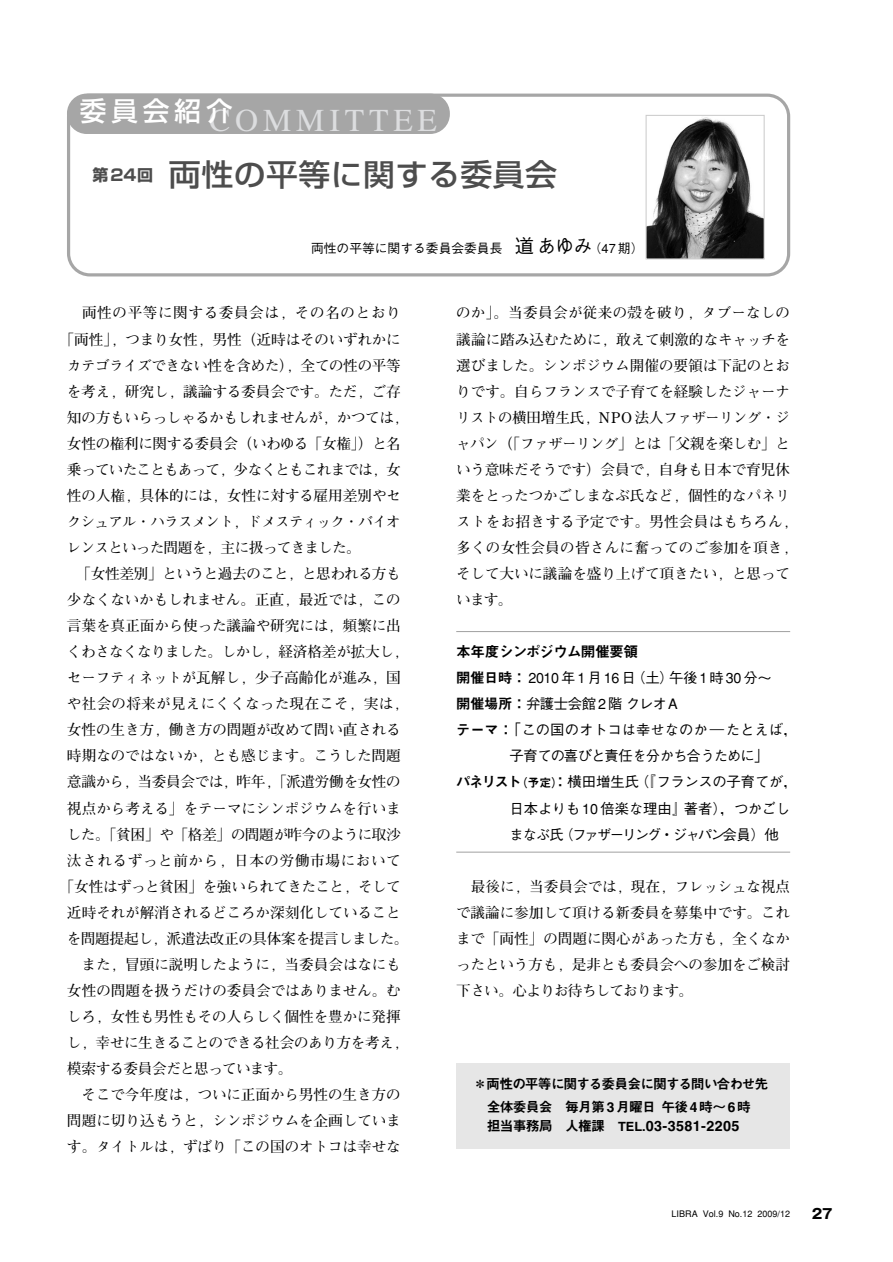
<style>
.page{position:relative;width:893px;height:1262px;background:#fff}
.page>*{position:absolute;margin:0;border:0;box-sizing:border-box;transform-origin:0 0}
.t1{font:31.95px "Times";letter-spacing:.15em;color:#dcdddf}
.t2{font:500 30.3px "Shin Go";letter-spacing:.015em;color:#4d4d4d;scale:1.05 1}
.t3{font:500 26.55px "Shin Go";letter-spacing:.19em;color:#fff}
.t4{font:700 14.7px/26.1px "Futo Min A101";letter-spacing:-.02em;color:#000}
.t5{font:700 14.7px "Futo Min A101";letter-spacing:-.06em;color:#000}
.t6{font:700 14.7px "Futo Min A101";letter-spacing:-.04em;color:#000}
.t7{font:700 14.7px "Futo Min A101";letter-spacing:-.045em;color:#000}
.t8{font:700 14.7px "Futo Min A101";color:#000}
.t9{font:700 14.7px "Futo Min A101";letter-spacing:.035em;color:#000}
.t10{font:700 14.7px "Futo Min A101";letter-spacing:.01em;color:#000}
.t11{font:14.7px "Midashi Go MB31";letter-spacing:-.05em;color:#000}
.t12{font:500 14.4px "Gothic BBB";letter-spacing:-.03em;color:#000}
.t13{font:500 14.4px "Gothic BBB";letter-spacing:-.005em;color:#000}
.t14{font:14.4px "Midashi Go MB31";letter-spacing:.03em;color:#000}
.t15{font:500 14.4px "Gothic BBB";letter-spacing:-.13em;color:#000}
.t16{font:500 14.4px "Gothic BBB";letter-spacing:-.07em;color:#000}
.t17{font:13.8px/23.4px "Midashi Go MB31";letter-spacing:-.055em;color:#000;text-align:center}
.t18{font:700 13.8px "Gothic MB101";color:#000}
.t19{font:500 12.75px "Gothic BBB";color:#000}
.t20{font:500 9px "Gothic BBB";color:#000}
.s1{font-size:19.2px}
.s2{font-family:"Midashi Go MB31";font-weight:400}
.s3{font-family:"Midashi Go MB31";font-weight:400;font-size:11.7px}
.s4{font-size:13.8px}
.s5{font-size:12.75px}
</style>
<div class="page">
<div style="left:67px;top:94px;width:723px;height:182px;border:3px solid #a6a6a6;border-radius:21px"></div>
<div style="left:67px;top:94px;width:383px;height:40px;background:#a6a6a6;border-radius:20px"></div>
<img style="left:647px;top:117px;width:115px;height:140px">
<div style="left:645px;top:115px;width:119px;height:144px;border:1px solid #ccc"></div>
<div style="left:456px;top:1063px;width:334px;height:85px;background:#e6e6e6"></div>
<hr style="left:456px;top:851px;width:334px;height:1px;background:#a6a6a6">
<hr style="left:456px;top:631px;width:334px;height:1px;background:#a6a6a6">
<h3 class="t3" style="left:80px;top:101px;width:155px">委員会紹介</h3>
<h1 class="t1" style="left:209px;top:109px;width:229px">COMMITTEE</h1>
<h2 class="t2" style="left:92px;top:163px;width:444px"><sup>第24回　</sup>両性の平等に関する委員会</h2>
<p class="t19" style="left:311px;top:243px;width:334px">両性の平等に関する委員会委員長 <span class="s1">道あゆみ</span>（47 期）</p>
<p class="t9" style="left:82px;top:308px;width:320px">両性の平等に関する委員会は，その名のとおり</p>
<p class="t4" style="left:60px;top:328px;width:343px">「両性」，つまり女性，男性（近時はそのいずれかに</p>
<p class="t6" style="left:67px;top:360px;width:335px">カテゴライズできない性を含めた），全ての性の平等</p>
<p class="t8" style="left:67px;top:386px;width:335px">を考え，研究し，議論する委員会です。ただ，ご存</p>
<p class="t4" style="left:67px;top:406px;width:343px">知の方もいらっしゃるかもしれませんが，かつては，</p>
<p class="t4" style="left:67px;top:432px;width:335px">女性の権利に関する委員会（いわゆる「女権」）と名</p>
<p class="t5" style="left:67px;top:464px;width:335px">乗っていたこともあって，少なくともこれまでは，女</p>
<p class="t4" style="left:67px;top:484px;width:335px">性の人権，具体的には，女性に対する雇用差別やセ</p>
<p class="t5" style="left:67px;top:516px;width:335px">クシュアル・ハラスメント，ドメスティック・バイオ</p>
<p class="t5" style="left:67px;top:542px;width:295px">レンスといった問題を，主に扱ってきました。</p>
<p class="t5" style="left:76px;top:568px;width:326px">「女性差別」というと過去のこと，と思われる方も</p>
<p class="t4" style="left:67px;top:588px;width:335px">少なくないかもしれません。正直，最近では，この</p>
<p class="t8" style="left:67px;top:620px;width:335px">言葉を真正面から使った議論や研究には，頻繁に出</p>
<p class="t7" style="left:67px;top:646px;width:343px">くわさなくなりました。しかし，経済格差が拡大し，</p>
<p class="t4" style="left:67px;top:666px;width:335px">セーフティネットが瓦解し，少子高齢化が進み，国</p>
<p class="t10" style="left:67px;top:698px;width:343px">や社会の将来が見えにくくなった現在こそ，実は，</p>
<p class="t4" style="left:67px;top:719px;width:335px">女性の生き方，働き方の問題が改めて問い直される</p>
<p class="t4" style="left:67px;top:745px;width:335px">時期なのではないか，とも感じます。こうした問題</p>
<p class="t4" style="left:67px;top:771px;width:335px">意識から，当委員会では，昨年，「派遣労働を女性の</p>
<p class="t4" style="left:67px;top:797px;width:335px">視点から考える」をテーマにシンポジウムを行いま</p>
<p class="t4" style="left:67px;top:823px;width:335px">した。「貧困」や「格差」の問題が昨今のように取沙</p>
<p class="t9" style="left:67px;top:855px;width:335px">汰されるずっと前から，日本の労働市場において</p>
<p class="t7" style="left:60px;top:881px;width:343px">「女性はずっと貧困」を強いられてきたこと，そして</p>
<p class="t4" style="left:67px;top:901px;width:335px">近時それが解消されるどころか深刻化していること</p>
<p class="t4" style="left:67px;top:927px;width:343px">を問題提起し，派遣法改正の具体案を提言しました。</p>
<p class="t4" style="left:82px;top:953px;width:321px">また，冒頭に説明したように，当委員会はなにも</p>
<p class="t4" style="left:67px;top:979px;width:335px">女性の問題を扱うだけの委員会ではありません。む</p>
<p class="t4" style="left:67px;top:1005px;width:335px">しろ，女性も男性もその人らしく個性を豊かに発揮</p>
<p class="t6" style="left:67px;top:1037px;width:343px">し，幸せに生きることのできる社会のあり方を考え，</p>
<p class="t5" style="left:67px;top:1063px;width:227px">模索する委員会だと思っています。</p>
<p class="t4" style="left:82px;top:1083px;width:321px">そこで今年度は，ついに正面から男性の生き方の</p>
<p class="t4" style="left:67px;top:1109px;width:335px">問題に切り込もうと，シンポジウムを企画していま</p>
<p class="t4" style="left:67px;top:1135px;width:335px">す。タイトルは，ずばり「この国のオトコは幸せな</p>
<p class="t4" style="left:456px;top:302px;width:343px">のか」。当委員会が従来の殻を破り，タブーなしの議論に踏み込むために，敢えて刺激的なキャッチを選びました。シンポジウム開催の要領は下記のとおりです。自らフランスで子育てを経験したジャーナリストの横田増生氏，NPO 法人ファザーリング・ジャパン（「ファザーリング」とは「父親を楽しむ」という意味だそうです）会員で，自身も日本で育児休業をとったつかごしまなぶ氏など，個性的なパネリストをお招きする予定です。男性会員はもちろん，多くの女性会員の皆さんに奮ってのご参加を頂き，そして大いに議論を盛り上げて頂きたい，と思っています。</p>
<p class="t11" style="left:456px;top:646px;width:183px">本年度シンポジウム開催要領</p>
<p class="t12" style="left:456px;top:672px;width:317px"><span class="s2">開催日時</span>： 2010 年 1 月 16 日（土）午後 1 時 30 分～</p>
<p class="t12" style="left:456px;top:698px;width:223px"><span class="s2">開催場所</span>：弁護士会館 2 階クレオA</p>
<p class="t13" style="left:456px;top:724px;width:342px"><span class="s2">テーマ</span>：「この国のオトコは幸せなのか―たとえば，</p>
<p class="t16" style="left:509px;top:750px;width:260px">子育ての喜びと責任を分かち合うために」</p>
<p class="t12" style="left:456px;top:776px;width:342px"><span class="s2">パネリスト</span><span class="s3">（予定）</span>：横田増生氏（『フランスの子育てが，</p>
<p class="t13" style="left:509px;top:802px;width:282px">日本よりも 10 倍楽な理由』著者），つかごし</p>
<p class="t15" style="left:509px;top:828px;width:271px">まなぶ氏（ファザーリング・ジャパン会員）他</p>
<p class="t4" style="left:456px;top:875px;width:335px;text-align:justify;text-indent:15px">最後に，当委員会では，現在，フレッシュな視点で議論に参加して頂ける新委員を募集中です。これまで「両性」の問題に関心があった方も，全くなかったという方も，是非とも委員会への参加をご検討下さい。心よりお待ちしております。</p>
<p class="t17" style="left:473px;top:1073px;width:296px">＊両性の平等に関する委員会に関する問い合わせ先全体委員会　毎月第 3 月曜日午後4時～6時</p>
<p class="t14" style="left:486px;top:1120px;width:254px"><span class="s4">担当事務局　人権課</span> <span class="s5">TEL.</span>03-3581-2205</p>
<p class="t20" style="left:671px;top:1210px;width:120px">LIBRA Vol.9 No.12 2009/12</p>
<p class="t18" style="left:811px;top:1208px;width:22px">27</p>
</div>
